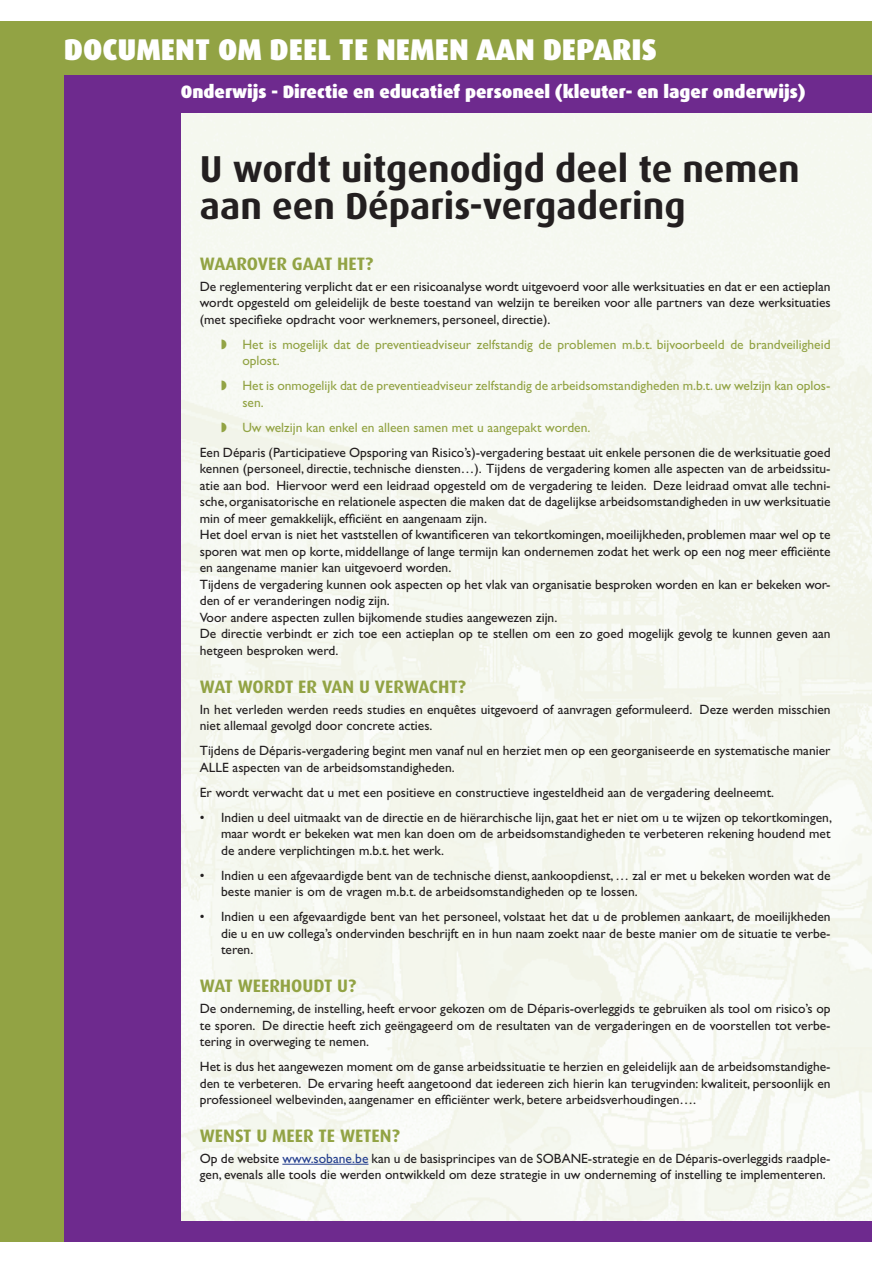
<style>
.page{position:relative;width:893px;height:1263px;background:#fff}
.page>*{position:absolute;margin:0;border:0;box-sizing:border-box;transform-origin:0 0}
.t1{font:700 37.5px/37.5px "Dax";color:#231f20}
.t2{font:900 30px "Dax";color:#fff}
.t3{font:700 18px "Dax";color:#92a344}
.t4{font:900 18px "Dax";color:#fff}
.t5{font:13.5px/16.5px "Gill Sans";color:#231f20;text-align:justify}
.t6{font:13.5px/16.5px "Gill Sans";color:#92a344}
.s1{color:#253f8e}
</style>
<div class="page">
<div style="left:64px;top:113px;width:808px;height:1129px;background:#f5f8f0"></div>
<div style="left:35px;top:28px;width:146px;height:1204px;background:#6e2a8e"></div>
<div style="left:21px;top:75px;width:851px;height:38px;background:#6e2a8e"></div>
<div style="left:21px;top:1221px;width:851px;height:20px;background:#6e2a8e"></div>
<div style="left:0;top:21px;width:64px;height:1221px;background:#92a344"></div>
<div style="left:21px;top:21px;width:851px;height:54px;background:#92a344"></div>
<hr style="left:282px;top:1164px;width:86px;height:1px;background:#253f8e">
<svg style="left:222px;top:339px;width:9px;height:11px"></svg>
<svg style="left:222px;top:381px;width:9px;height:10px"></svg>
<svg style="left:222px;top:422px;width:9px;height:11px"></svg>
<h2 class="t2" style="left:64px;top:32px;width:594px">Document om deel te nemen aan deparis</h2>
<h3 class="t4" style="left:181px;top:82px;width:626px">Onderwijs - Directie en educatief personeel (kleuter- en lager onderwijs)</h3>
<h1 class="t1" style="left:200px;top:150px;width:601px">U WORDT UITGENODIGD DEEL TE NEMEN<br>AAN EEN DÉPARIS-VERGADERING</h1>
<h3 class="t3" style="left:200px;top:254px;width:175px">WAAROVER GAAT HET?</h3>
<p class="t5" style="left:200px;top:278px;width:632px">De reglementering verplicht dat er een risicoanalyse wordt uitgevoerd voor alle werksituaties en dat er een actieplan wordt opgesteld om geleidelijk de beste toestand van welzijn te bereiken voor alle partners van deze werksituaties (met specifieke opdracht voor werknemers, personeel, directie).</p>
<p class="t6" style="left:242px;top:336px;width:590px">Het is mogelijk dat de preventieadviseur zelfstandig de problemen m.b.t. bijvoorbeeld de brandveiligheid oplost.</p>
<p class="t6" style="left:242px;top:378px;width:590px">Het is onmogelijk dat de preventieadviseur zelfstandig de arbeidsomstandigheden m.b.t. uw welzijn kan oplos&shy;sen.</p>
<p class="t6" style="left:242px;top:419px;width:349px">Uw welzijn kan enkel en alleen samen met u aangepakt worden.</p>
<p class="t5" style="left:200px;top:444px;width:632px;text-align:left">Een Déparis (Participatieve Opsporing van Risico’s)-vergadering bestaat uit enkele personen die de werksituatie goed kennen (personeel, directie, technische diensten…). Tijdens de vergadering komen alle aspecten van de arbeidssitu&shy;atie aan bod. Hiervoor werd een leidraad opgesteld om de vergadering te leiden. Deze leidraad omvat alle techni&shy;sche, organisatorische en relationele aspecten die maken dat de dagelijkse arbeidsomstandigheden in uw werksituatie min of meer gemakkelijk, efficiënt en aangenaam zijn.<br>Het doel ervan is niet het vaststellen of kwantificeren van tekortkomingen, moeilijkheden, problemen maar wel op te sporen wat men op korte, middellange of lange termijn kan ondernemen zodat het werk op een nog meer efficiënte en aangename manier kan uitgevoerd worden.<br>Tijdens de vergadering kunnen ook aspecten op het vlak van organisatie besproken worden en kan er bekeken wor&shy;den of er veranderingen nodig zijn.<br>Voor andere aspecten zullen bijkomende studies aangewezen zijn.<br>De directie verbindt er zich toe een actieplan op te stellen om een zo goed mogelijk gevolg te kunnen geven aan hetgeen besproken werd.</p>
<h3 class="t3" style="left:200px;top:677px;width:268px">WAT WORDT ER VAN U VERWACHT?</h3>
<p class="t5" style="left:200px;top:701px;width:632px">In het verleden werden reeds studies en enquêtes uitgevoerd of aanvragen geformuleerd. Deze werden misschien niet allemaal gevolgd door concrete acties.</p>
<p class="t5" style="left:200px;top:742px;width:632px">Tijdens de Déparis-vergadering begint men vanaf nul en herziet men op een georganiseerde en systematische manier<br>ALLE aspecten van de arbeidsomstandigheden.</p>
<p class="t5" style="left:200px;top:784px;width:576px">Er wordt verwacht dat u met een positieve en constructieve ingesteldheid aan de vergadering deelneemt.</p>
<p class="t5" style="left:221px;top:809px;width:612px;text-indent:-21px">• Indien u deel uitmaakt van de directie en de hiërarchische lijn, gaat het er niet om u te wijzen op tekortkomingen, maar wordt er bekeken wat men kan doen om de arbeidsomstandigheden te verbeteren rekening houdend met de andere verplichtingen m.b.t. het werk.</p>
<p class="t5" style="left:221px;top:867px;width:611px;text-indent:-21px">• Indien u een afgevaardigde bent van de technische dienst, aankoopdienst, … zal er met u bekeken worden wat de beste manier is om de vragen m.b.t. de arbeidsomstandigheden op te lossen.</p>
<p class="t5" style="left:221px;top:908px;width:611px;text-indent:-21px">• Indien u een afgevaardigde bent van het personeel, volstaat het dat u de problemen aankaart, de moeilijkheden die u en uw collega’s ondervinden beschrijft en in hun naam zoekt naar de beste manier om de situatie te verbe&shy;teren.</p>
<h3 class="t3" style="left:200px;top:976px;width:158px">WAT WEERHOUDT U?</h3>
<p class="t5" style="left:200px;top:1000px;width:632px">De onderneming, de instelling, heeft ervoor gekozen om de Déparis-overleggids te gebruiken als tool om risico’s op te sporen. De directie heeft zich geëngageerd om de resultaten van de vergaderingen en de voorstellen tot verbe&shy;tering in overweging te nemen.</p>
<p class="t5" style="left:200px;top:1058px;width:632px">Het is dus het aangewezen moment om de ganse arbeidssituatie te herzien en geleidelijk aan de arbeidsomstandighe&shy;den te verbeteren. De ervaring heeft aangetoond dat iedereen zich hierin kan terugvinden: kwaliteit, persoonlijk en professioneel welbevinden, aangenamer en efficiënter werk, betere arbeidsverhoudingen….</p>
<h3 class="t3" style="left:200px;top:1126px;width:201px">WENST U MEER TE WETEN?</h3>
<p class="t5" style="left:200px;top:1150px;width:632px">Op de website <span class="s1">www.sobane.be</span> kan u de basisprincipes van de SOBANE-strategie en de Déparis-overleggids raadple&shy;gen, evenals alle tools die werden ontwikkeld om deze strategie in uw onderneming of instelling te implementeren.</p>
</div>
